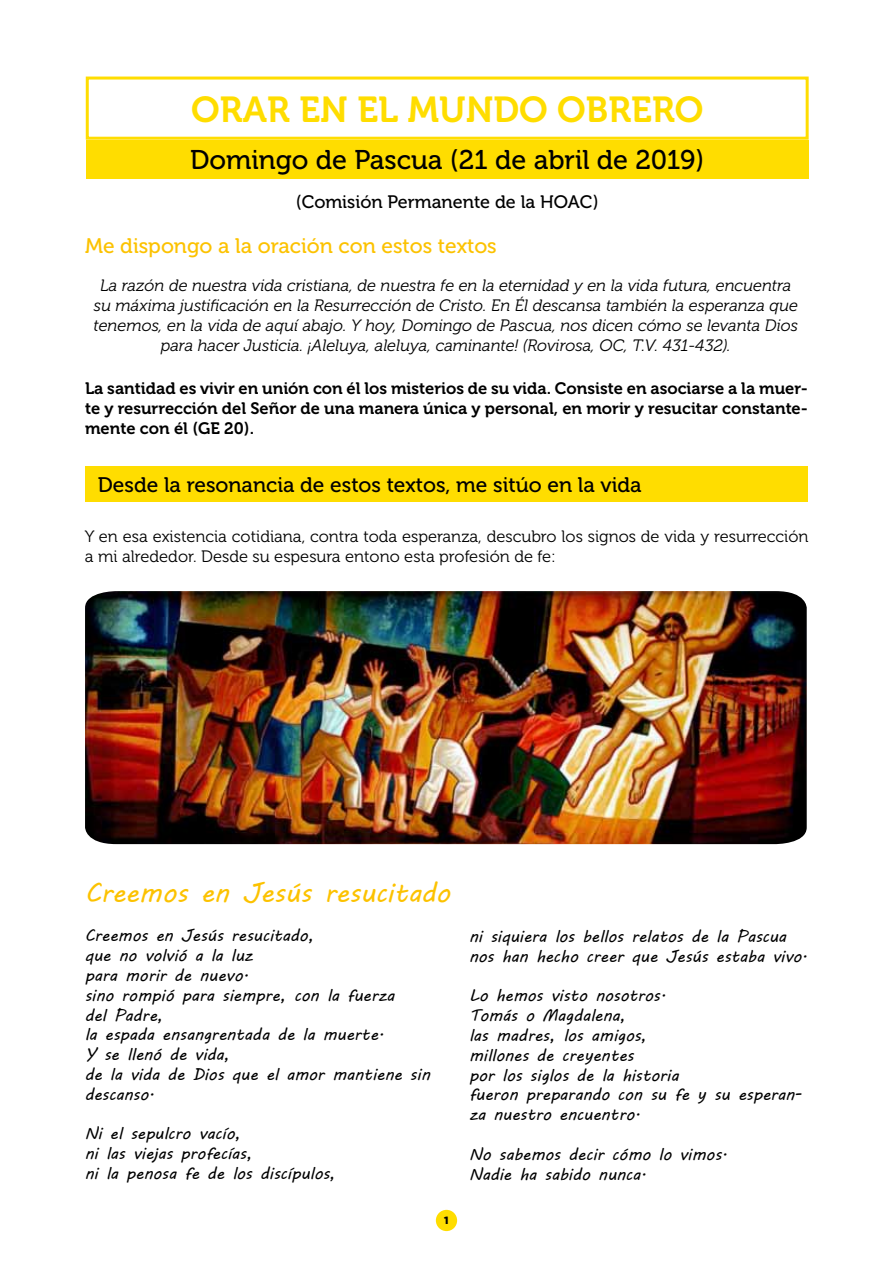
<style>
.page{position:relative;width:893px;height:1263px;background:#fff}
.page>*{position:absolute;margin:0;border:0;box-sizing:border-box;transform-origin:0 0}
.t1{font:36px "Museo 700";color:#fd0}
.t2{font:27px "Museo 500";color:#000}
.t3{font:27px "MV Boli";color:#fcc200}
.t4{font:21px "Museo 500";color:#000}
.t5{font:21px "Museo 500";color:#fcc200}
.t6{font:18px "Museo 500";color:#000}
.t7{font:16.5px/19.8px "MV Boli";color:#000}
.t8{font:italic 16.5px/19.8px "Museo 300";color:#000;text-align:center}
.t9{font:16.5px/19.8px "Museo 700";color:#000;text-align:justify}
.t10{font:16.5px/19.8px "Museo 300";color:#000}
.t11{font:900 10.5px "Gotham HTF";color:#000}
</style>
<div class="page">
<div style="left:436px;top:1210px;width:21px;height:21px;background:#fd0;border-radius:50%"></div>
<div style="left:86px;top:77px;width:723px;height:63px;border:3px solid #fd0"></div>
<div style="left:86px;top:140px;width:723px;height:39px;background:#fd0"></div>
<div style="left:85px;top:467px;width:723px;height:35px;background:#fd0"></div>
<img style="left:85px;top:591px;width:722px;height:253px">
<h1 class="t1" style="left:191px;top:89px;width:514px">ORAR EN EL MUNDO OBRERO</h1>
<h2 class="t2" style="left:190px;top:145px;width:516px">Domingo de Pascua (21 de abril de 2019)</h2>
<p class="t6" style="left:296px;top:192px;width:304px">(Comisión Permanente de la HOAC)</p>
<p class="t5" style="left:85px;top:235px;width:413px">Me dispongo a la oración con estos textos</p>
<p class="t8" style="left:94px;top:276px;width:706px">La razón de nuestra vida cristiana, de nuestra fe en la eternidad y en la vida futura, encuentra su máxima justificación en la Resurrección de Cristo. En Él descansa también la esperanza que tenemos, en la vida de aquí abajo. Y hoy, Domingo de Pascua, nos dicen cómo se levanta Dios para hacer Justicia. ¡Aleluya, aleluya, caminante! (Rovirosa, OC, T.V. 431-432).</p>
<p class="t9" style="left:85px;top:379px;width:724px">La santidad es vivir en unión con él los misterios de su vida. Consiste en asociarse a la muer&shy;te y resurrección del Señor de una manera única y personal, en morir y resucitar constante&shy;mente con él (GE 20).</p>
<p class="t4" style="left:98px;top:474px;width:545px">Desde la resonancia de estos textos, me sitúo en la vida</p>
<p class="t10" style="left:85px;top:527px;width:725px">Y en esa existencia cotidiana, contra toda esperanza, descubro los signos de vida y resurrección a mi alrededor. Desde su espesura entono esta profesión de fe:</p>
<h2 class="t3" style="left:85px;top:874px;width:367px">Creemos en Jesús resucitado</h2>
<p class="t7" style="left:85px;top:925px;width:347px">Creemos en Jesús resucitado,<br>que no volvió a la luz<br>para morir de nuevo.<br>sino rompió para siempre, con la fuerza<br>del Padre,<br>la espada ensangrentada de la muerte.<br>Y se llenó de vida,<br>de la vida de Dios que el amor mantiene sin descanso.</p>
<p class="t7" style="left:85px;top:1123px;width:252px">Ni el sepulcro vacío,<br>ni las viejas profecías,<br>ni la penosa fe de los discípulos,</p>
<p class="t11" style="left:444px;top:1214px;width:6px">1</p>
<p class="t7" style="left:469px;top:926px;width:340px">ni siquiera los bellos relatos de la Pascua nos han hecho creer que Jesús estaba vivo.</p>
<p class="t7" style="left:469px;top:985px;width:335px">Lo hemos visto nosotros.<br>Tomás o Magdalena,<br>las madres, los amigos,<br>millones de creyentes<br>por los siglos de la historia<br>fueron preparando con su fe y su esperan&shy;za nuestro encuentro.</p>
<p class="t7" style="left:469px;top:1144px;width:260px">No sabemos decir cómo lo vimos.<br>Nadie ha sabido nunca.</p>
</div>
